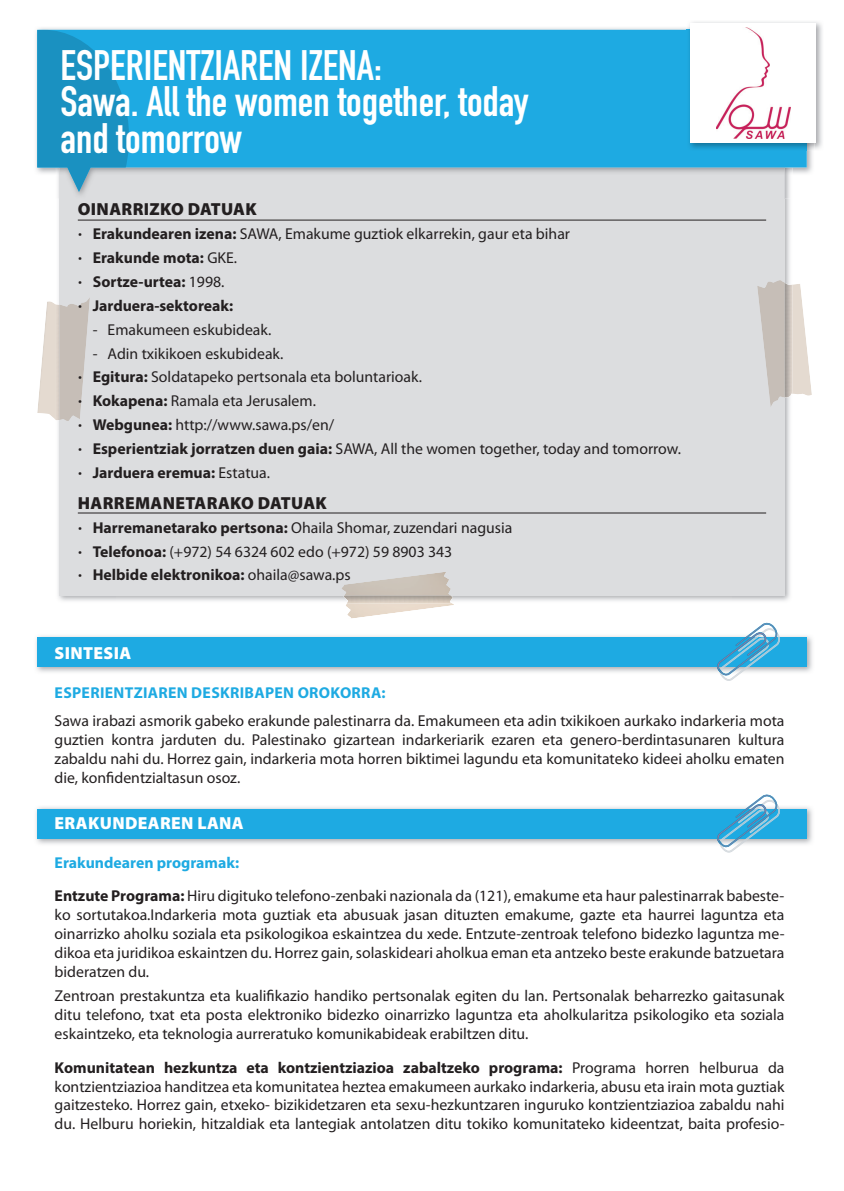
<style>
.page{position:relative;width:844px;height:1191px;background:#fff}
.page>*{position:absolute;margin:0;border:0;box-sizing:border-box;transform-origin:0 0}
.t1{font:42px/36.8px "DIN Engschrift Std";color:#fff}
.t2{font:900 17.5px "Myriad Pro";letter-spacing:.02em;color:#231f20}
.t3{font:900 17.5px "Myriad Pro";letter-spacing:.02em;color:#fff}
.t4{font:15.75px/18.9px "Myriad Pro";color:#231f20;text-align:justify}
.t5{font:700 15.75px/23.8px "Myriad Pro";color:#231f20}
.t6{font:700 15.75px "Myriad Pro";letter-spacing:.02em;color:#1eaae2}
.s1{font-family:"DINOT"}
.s2{font-weight:400}
.s3{font-family:"DINOT";font-weight:700}
.s4{font-weight:700}
.s5{font-weight:700;color:#1eaae2}
</style>
<div class="page">
<img style="left:36px;top:636px;width:776px;height:36px">
<div style="left:37px;top:637px;width:769px;height:30px;background:#1eaae2"></div>
<img style="left:36px;top:807px;width:776px;height:37px">
<div style="left:37px;top:808px;width:769px;height:30px;background:#1eaae2"></div>
<img style="left:784px;top:199px;width:6px;height:83px">
<img style="left:56px;top:419px;width:60px;height:182px">
<img style="left:731px;top:397px;width:59px;height:204px">
<div style="left:59px;top:129px;width:725px;height:466px;background:#dcdddf"></div>
<svg style="left:129px;top:30px;width:677px;height:162px;background:#3eb1e0"></svg>
<svg style="left:37px;top:30px;width:92px;height:162px;background:#339ec9"></svg>
<svg style="left:715px;top:622px;width:65px;height:59px"></svg>
<svg style="left:715px;top:794px;width:65px;height:58px"></svg>
<hr style="left:78px;top:220px;width:688px;height:1px;background:#231f20">
<hr style="left:78px;top:513px;width:688px;height:1px;background:#231f20">
<img style="left:792px;top:284px;width:19px;height:112px">
<img style="left:784px;top:282px;width:8px;height:115px">
<img style="left:757px;top:280px;width:27px;height:126px">
<img style="left:37px;top:301px;width:19px;height:119px">
<img style="left:59px;top:298px;width:31px;height:123px">
<img style="left:346px;top:603px;width:108px;height:15px">
<img style="left:342px;top:572px;width:109px;height:23px">
<img style="left:689px;top:22px;width:133px;height:127px">
<img style="left:686px;top:30px;width:120px;height:121px">
<div style="left:690px;top:24px;width:125px;height:119px;background:#fff"></div>
<img style="left:716px;top:28px;width:73px;height:111px">
<h1 class="t1" style="left:61px;top:50px;width:469px">ESPERIENTZIAREN IZENA:<br>Sawa. All the women together, today and tomorrow</h1>
<p class="t2" style="left:78px;top:203px;width:180px">OINARRIZKO DATUAK</p>
<p class="t5" style="left:78px;top:223px;width:493px"><span class="s1">·</span> Erakundearen izena: <span class="s2">SAWA, Emakume guztiok elkarrekin, gaur eta bihar </span><span class="s1">·</span> Erakunde mota: <span class="s2">GKE.<br></span><span class="s1">·</span> Sortze-urtea: <span class="s2">1998.<br></span><span class="s1">·</span> Jarduera-sektoreak:</p>
<p class="t4" style="left:93px;top:321px;width:180px">- Emakumeen eskubideak.</p>
<p class="t4" style="left:78px;top:342px;width:604px;line-height:23.8px;text-align:left;text-indent:15px">- Adin txikikoen eskubideak.<br><span class="s3">·</span> <span class="s4">Egitura:</span> Soldatapeko pertsonala eta boluntarioak.<br><span class="s3">·</span> <span class="s4">Kokapena:</span> Ramala eta Jerusalem.<br><span class="s3">·</span> <span class="s4">Webgunea:</span> http://www.sawa.ps/en/<br><span class="s3">·</span> <span class="s4">Esperientziak jorratzen duen gaia:</span> SAWA, All the women together, today and tomorrow. <span class="s3">·</span> <span class="s4">Jarduera eremua:</span> Estatua.</p>
<p class="t2" style="left:78px;top:496px;width:250px">HARREMANETARAKO DATUAK</p>
<p class="t4" style="left:78px;top:517px;width:436px;line-height:23.8px;text-align:left"><span class="s3">·</span> <span class="s4">Harremanetarako pertsona:</span> Ohaila Shomar, zuzendari nagusia <span class="s3">·</span> <span class="s4">Telefonoa:</span> (+972) 54 6324 602 edo (+972) 59 8903 343<br><span class="s3">·</span> <span class="s4">Helbide elektronikoa:</span> ohaila@sawa.ps</p>
<p class="t3" style="left:55px;top:646px;width:78px">SINTESIA</p>
<p class="t6" style="left:55px;top:686px;width:332px">ESPERIENTZIAREN DESKRIBAPEN OROKORRA:</p>
<p class="t4" style="left:55px;top:713px;width:731px">Sawa irabazi asmorik gabeko erakunde palestinarra da. Emakumeen eta adin txikikoen aurkako indarkeria mota guztien kontra jarduten du. Palestinako gizartean indarkeriarik ezaren eta genero-berdintasunaren kultura zabaldu nahi du. Horrez gain, indarkeria mota horren biktimei lagundu eta komunitateko kideei aholku ematen die, konfidentzialtasun osoz.</p>
<p class="t3" style="left:55px;top:816px;width:191px">ERAKUNDEAREN LANA</p>
<p class="t4" style="left:55px;top:846px;width:731px;line-height:33.8px"><span class="s5">Erakundearen programak:<br></span><span class="s4">Entzute Programa:</span> Hiru digituko telefono-zenbaki nazionala da (121), emakume eta haur palestinarrak babeste-</p>
<p class="t4" style="left:55px;top:907px;width:731px">ko sortutakoa.Indarkeria mota guztiak eta abusuak jasan dituzten emakume, gazte eta haurrei laguntza eta oinarrizko aholku soziala eta psikologikoa eskaintzea du xede. Entzute-zentroak telefono bidezko laguntza me&shy;dikoa eta juridikoa eskaintzen du. Horrez gain, solaskideari aholkua eman eta antzeko beste erakunde batzuetara bideratzen du.</p>
<p class="t4" style="left:55px;top:987px;width:731px">Zentroan prestakuntza eta kualifikazio handiko pertsonalak egiten du lan. Pertsonalak beharrezko gaitasunak ditu telefono, txat eta posta elektroniko bidezko oinarrizko laguntza eta aholkularitza psikologiko eta soziala eskaintzeko, eta teknologia aurreratuko komunikabideak erabiltzen ditu.</p>
<p class="t4" style="left:55px;top:1059px;width:731px"><span class="s4">Komunitatean hezkuntza eta kontzientziazioa zabaltzeko programa:</span> Programa horren helburua da kontzientziazioa handitzea eta komunitatea heztea emakumeen aurkako indarkeria, abusu eta irain mota guztiak gaitzesteko. Horrez gain, etxeko- bizikidetzaren eta sexu-hezkuntzaren inguruko kontzientziazioa zabaldu nahi du. Helburu horiekin, hitzaldiak eta lantegiak antolatzen ditu tokiko komunitateko kideentzat, baita profesio-</p>
</div>
